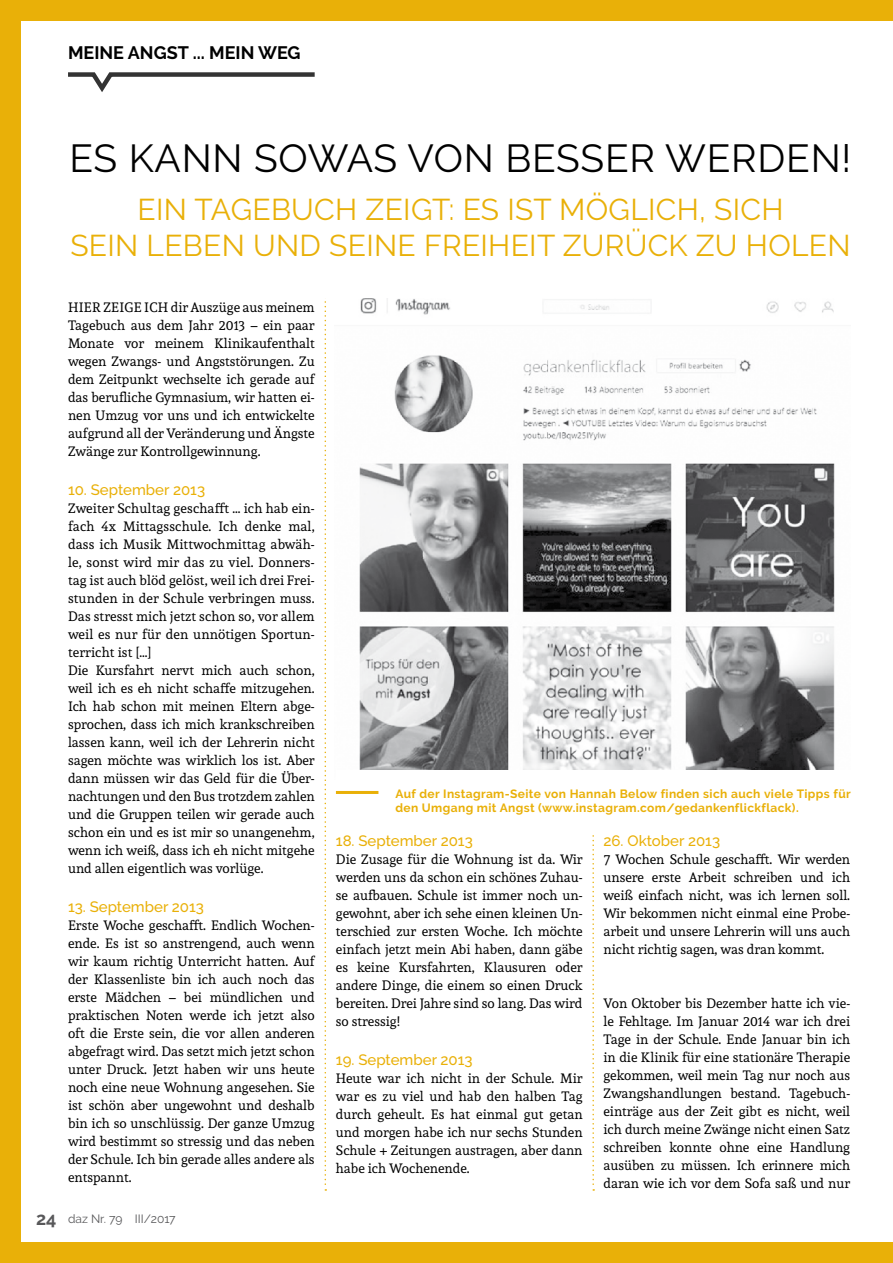
<style>
.page{position:relative;width:893px;height:1263px;background:#e9b008}
.page>*{position:absolute;margin:0;border:0;box-sizing:border-box;transform-origin:0 0}
.t1{font:39px "Raleway";letter-spacing:.02em;color:#000}
.t2{font:30px/36px "Raleway";letter-spacing:.01em;color:#e9b008;text-align:center}
.t3{font:700 18px "Raleway";color:#000}
.t4{font:700 18px "Raleway";color:#58585a}
.t5{font:500 15px "Raleway";color:#e9b008}
.t6{font:13.5px/18px "Andada";color:#000;text-align:justify}
.t7{font:700 12px/14.4px "Raleway";letter-spacing:.03em;color:#e9b008}
.t8{font:12px "Raleway";color:#58585a}
</style>
<div class="page">
<div style="left:21px;top:22px;width:872px;height:1220px;background:#fff"></div>
<svg style="left:68px;top:72px;width:247px;height:20px"></svg>
<svg style="left:592px;top:835px;width:2px;height:356px"></svg>
<svg style="left:325px;top:298px;width:1px;height:893px"></svg>
<img style="left:359px;top:298px;width:476px;height:472px">
<hr style="left:336px;top:791px;width:42px;height:3px;background:#e9b008">
<h3 class="t3" style="left:68px;top:43px;width:234px">MEINE ANGST ... MEIN WEG</h3>
<h1 class="t1" style="left:70px;top:135px;width:783px">ES KANN SOWAS VON BESSER WERDEN!</h1>
<h2 class="t2" style="left:70px;top:192px;width:782px">EIN TAGEBUCH ZEIGT: ES IST MÖGLICH, SICH<br>SEIN LEBEN UND SEINE FREIHEIT ZURÜCK ZU HOLEN</h2>
<h3 class="t4" style="left:36px;top:1208px;width:22px">24</h3>
<p class="t6" style="left:68px;top:298px;width:248px">HIER ZEIGE ICH dir Auszüge aus meinem Tagebuch aus dem Jahr 2013 – ein paar Monate vor meinem Klinikaufenthalt wegen Zwangs- und Angststörungen. Zu dem Zeitpunkt wechselte ich gerade auf das berufliche Gymnasium, wir hatten ei&shy;nen Umzug vor uns und ich entwickelte aufgrund all der Veränderung und Ängste Zwänge zur Kontrollgewinnung.</p>
<p class="t5" style="left:68px;top:481px;width:139px">10. September 2013</p>
<p class="t6" style="left:68px;top:499px;width:248px;text-align:left">Zweiter Schultag geschafft … ich hab ein&shy;fach 4x Mittagsschule. Ich denke mal, dass ich Musik Mittwochmittag abwäh&shy;le, sonst wird mir das zu viel. Donners&shy;tag ist auch blöd gelöst, weil ich drei Frei&shy;stunden in der Schule verbringen muss.<br>Das stresst mich jetzt schon so, vor allem weil es nur für den unnötigen Sportun&shy;terricht ist […]<br>Die Kursfahrt nervt mich auch schon, weil ich es eh nicht schaffe mitzugehen.<br>Ich hab schon mit meinen Eltern abge&shy;sprochen, dass ich mich krankschreiben lassen kann, weil ich der Lehrerin nicht sagen möchte was wirklich los ist. Aber dann müssen wir das Geld für die Über&shy;nachtungen und den Bus trotzdem zahlen und die Gruppen teilen wir gerade auch schon ein und es ist mir so unangenehm, wenn ich weiß, dass ich eh nicht mitgehe und allen eigentlich was vorlüge.</p>
<p class="t5" style="left:68px;top:898px;width:137px">13. September 2013</p>
<p class="t6" style="left:68px;top:916px;width:248px">Erste Woche geschafft. Endlich Wochen&shy;ende. Es ist so anstrengend, auch wenn wir kaum richtig Unterricht hatten. Auf der Klassenliste bin ich auch noch das erste Mädchen – bei mündlichen und praktischen Noten werde ich jetzt also oft die Erste sein, die vor allen anderen abgefragt wird. Das setzt mich jetzt schon unter Druck. Jetzt haben wir uns heute noch eine neue Wohnung angesehen. Sie ist schön aber ungewohnt und deshalb bin ich so unschlüssig. Der ganze Umzug wird bestimmt so stressig und das neben der Schule. Ich bin gerade alles andere als entspannt.</p>
<p class="t8" style="left:68px;top:1212px;width:109px">daz Nr. 79 III/2017</p>
<p class="t7" style="left:395px;top:787px;width:457px">Auf der Instagram-Seite von Hannah Below finden sich auch viele Tipps für den Umgang mit Angst (www.instagram.com/gedankenflickflack).</p>
<p class="t5" style="left:336px;top:832px;width:138px">18. September 2013</p>
<p class="t6" style="left:336px;top:850px;width:248px">Die Zusage für die Wohnung ist da. Wir werden uns da schon ein schönes Zuhau&shy;se aufbauen. Schule ist immer noch un&shy;gewohnt, aber ich sehe einen kleinen Un&shy;terschied zur ersten Woche. Ich möchte einfach jetzt mein Abi haben, dann gäbe es keine Kursfahrten, Klausuren oder andere Dinge, die einem so einen Druck bereiten. Drei Jahre sind so lang. Das wird so stressig!</p>
<p class="t5" style="left:336px;top:1051px;width:138px">19. September 2013</p>
<p class="t6" style="left:336px;top:1069px;width:248px">Heute war ich nicht in der Schule. Mir war es zu viel und hab den halben Tag durch geheult. Es hat einmal gut getan und morgen habe ich nur sechs Stunden Schule + Zeitungen austragen, aber dann habe ich Wochenende.</p>
<p class="t5" style="left:603px;top:832px;width:118px">26. Oktober 2013</p>
<p class="t6" style="left:603px;top:850px;width:248px">7 Wochen Schule geschafft. Wir werden unsere erste Arbeit schreiben und ich weiß einfach nicht, was ich lernen soll.<br>Wir bekommen nicht einmal eine Probe&shy;arbeit und unsere Lehrerin will uns auch nicht richtig sagen, was dran kommt.</p>
<p class="t6" style="left:603px;top:994px;width:248px">Von Oktober bis Dezember hatte ich vie&shy;le Fehltage. Im Januar 2014 war ich drei Tage in der Schule. Ende Januar bin ich in die Klinik für eine stationäre Therapie gekommen, weil mein Tag nur noch aus Zwangshandlungen bestand. Tagebuch&shy;einträge aus der Zeit gibt es nicht, weil ich durch meine Zwänge nicht einen Satz schreiben konnte ohne eine Handlung ausüben zu müssen. Ich erinnere mich daran wie ich vor dem Sofa saß und nur</p>
</div>
